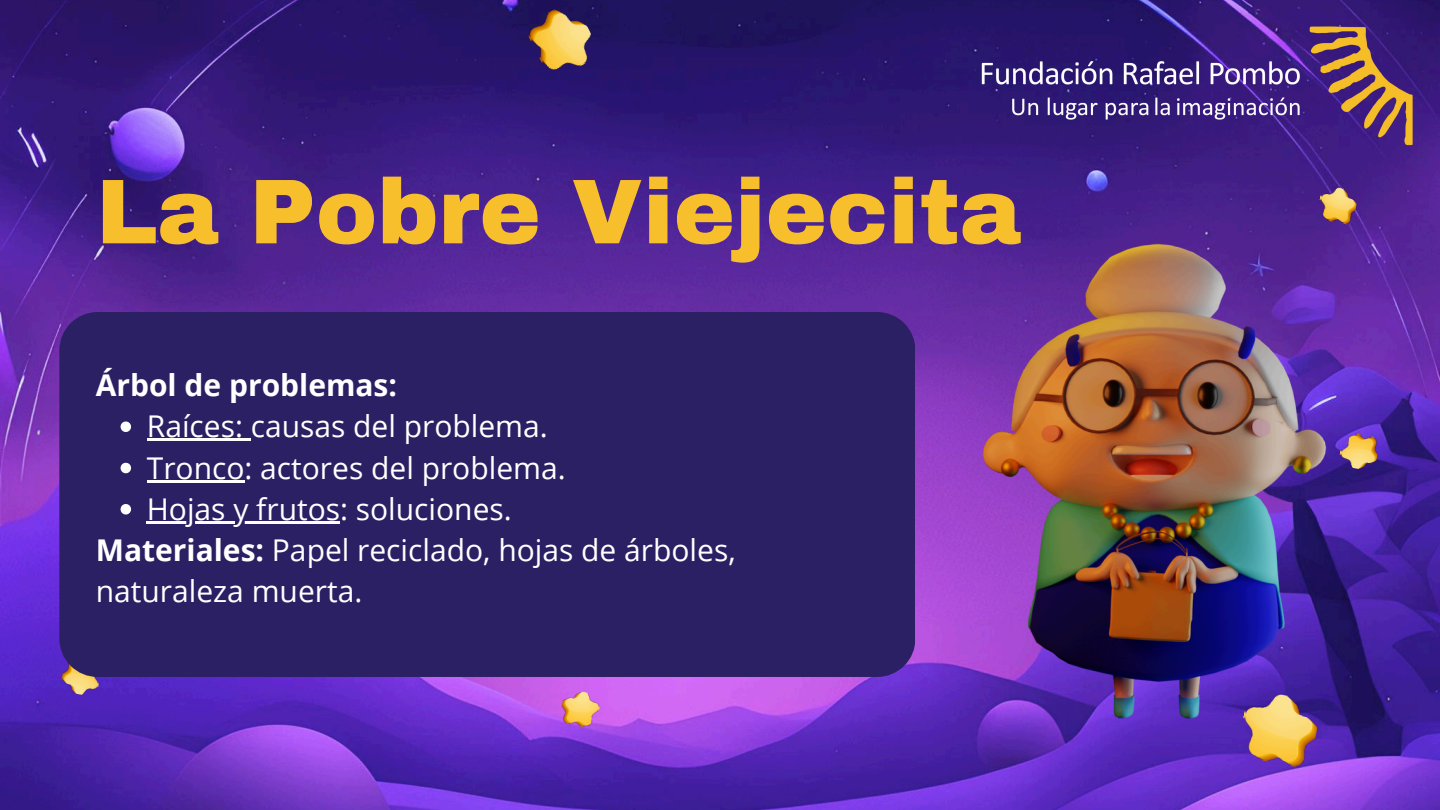
<style>
.page{position:relative;width:1440px;height:810px;background:#fff}
.page>*{position:absolute;margin:0;border:0;box-sizing:border-box;transform-origin:0 0}
.t1{font:900 92px "Archivo";color:#f7bf2c}
.t2{font:30px/41.2px "Open Sans";color:#fff}
.t3{font:700 30px "Open Sans";color:#fff}
.s1{font-weight:700}
</style>
<div class="page">
<img style="left:0;top:0;width:1440px;height:810px">
<img style="left:951px;top:205px;width:412px;height:544px">
<img style="left:523px;top:0;width:79px;height:81px">
<img style="left:1236px;top:688px;width:86px;height:81px">
<img style="left:1316px;top:185px;width:43px;height:41px">
<img style="left:559px;top:688px;width:43px;height:41px">
<img style="left:1337px;top:431px;width:44px;height:41px">
<img style="left:59px;top:677px;width:44px;height:20px">
<img style="left:980px;top:23px;width:436px;height:130px">
<div style="left:59px;top:312px;width:856px;height:365px;background:#2b2063"></div>
<div style="left:93px;top:312px;width:789px;height:351px;background:#2b2063"></div>
<svg style="left:121px;top:422px;width:10px;height:10px"></svg>
<hr style="left:147px;top:439px;width:104px;height:2px;background:#fff">
<svg style="left:121px;top:463px;width:10px;height:10px"></svg>
<hr style="left:147px;top:480px;width:98px;height:2px;background:#fff">
<svg style="left:121px;top:504px;width:10px;height:11px"></svg>
<hr style="left:147px;top:521px;width:193px;height:3px;background:#fff">
<p class="t1" style="left:96px;top:163px;width:927px">La Pobre Viejecita</p>
<p class="t3" style="left:96px;top:364px;width:303px">Árbol de problemas:</p>
<p class="t2" style="left:147px;top:405px;width:403px">Raíces: causas del problema.</p>
<p class="t2" style="left:147px;top:446px;width:420px">Tronco: actores del problema.</p>
<p class="t2" style="left:147px;top:488px;width:366px">Hojas y frutos: soluciones.</p>
<p class="t2" style="left:96px;top:529px;width:641px"><span class="s1">Materiales:</span> Papel reciclado, hojas de árboles, naturaleza muerta.</p>
</div>
